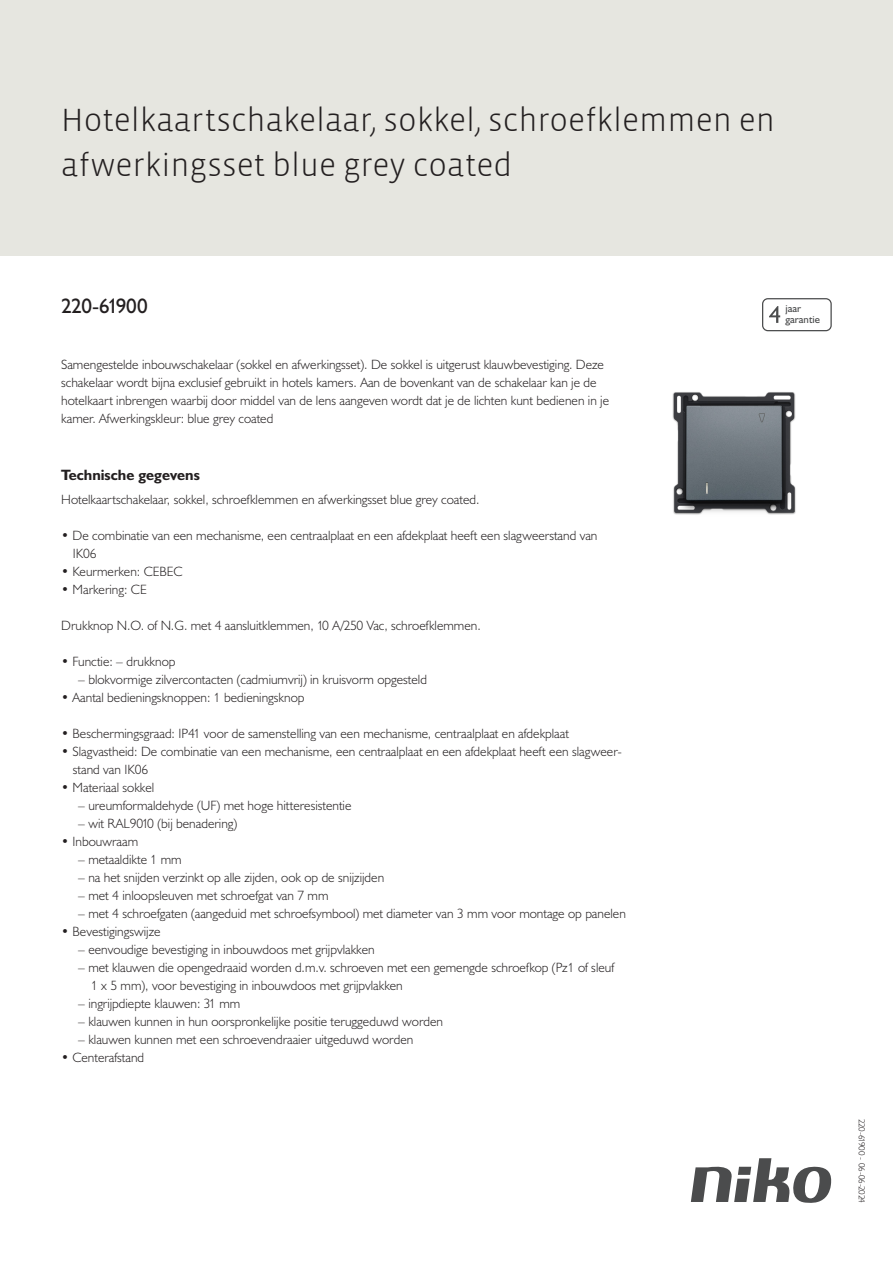
<style>
.page{position:relative;width:893px;height:1263px;background:#fff}
.page>*{position:absolute;margin:0;border:0;box-sizing:border-box;transform-origin:0 0}
.Title_datasheets{font:300 33px/45px "Vista Sans";color:#231f20}
.Article_number{font:21px "Humanist 521 BT";letter-spacing:-.02em;color:#231f20}
.Titles_parts{font:700 15px "Humanist 521 BT";color:#231f20}
.USP_Bullets_level_2{font:300 13.5px/18px "Humanist 521 BT";color:#231f20}
.USP_Bullets{font:300 13.5px/18px "Humanist 521 BT";color:#231f20}
.Platte_tekst_CAB{font:300 13.5px/18px "Humanist 521 BT";color:#231f20}
.t1{font:10.8px/10.8px "Humanist 521 BT";color:#4b4c4d}
.Revision{font:300 9px "Humanist 521 BT";letter-spacing:-.03em;color:#231f20}
</style>
<div class="page">
<svg style="left:691px;top:1158px;width:141px;height:45px"></svg>
<div style="left:0;top:0;width:893px;height:255px;background:#e6e6e0"></div>
<svg style="left:762px;top:298px;width:70px;height:33px"></svg>
<img style="left:672px;top:392px;width:124px;height:123px">
<p class="Title_datasheets" style="left:61px;top:98px;width:715px">Hotelkaartschakelaar, sokkel, schroefklemmen en afwerkingsset blue grey coated</p>
<p class="Article_number" style="left:61px;top:293px;width:88px">220-61900</p>
<p class="t1" style="left:785px;top:303px;width:36px">jaar garantie</p>
<p class="Platte_tekst_CAB" style="left:61px;top:355px;width:549px">Samengestelde inbouwschakelaar (sokkel en afwerkingsset). De sokkel is uitgerust klauwbevestiging. Deze schakelaar wordt bijna exclusief gebruikt in hotels kamers. Aan de bovenkant van de schakelaar kan je de hotelkaart inbrengen waarbij door middel van de lens aangeven wordt dat je de lichten kunt bedienen in je kamer. Afwerkingskleur: blue grey coated</p>
<p class="Titles_parts" style="left:61px;top:465px;width:140px">Technische gegevens</p>
<p class="Platte_tekst_CAB" style="left:61px;top:490px;width:420px">Hotelkaartschakelaar, sokkel, schroefklemmen en afwerkingsset blue grey coated.</p>
<p class="USP_Bullets" style="left:73px;top:526px;width:526px;text-indent:-12px">• De combinatie van een mechanisme, een centraalplaat en een afdekplaat heeft een slagweerstand van<br>IK06</p>
<p class="USP_Bullets" style="left:61px;top:562px;width:123px">• Keurmerken: CEBEC</p>
<p class="USP_Bullets" style="left:61px;top:580px;width:87px">• Markering: CE</p>
<p class="USP_Bullets" style="left:61px;top:616px;width:421px">Drukknop N.O. of N.G. met 4 aansluitklemmen, 10 A/250 Vac, schroefklemmen.</p>
<p class="USP_Bullets" style="left:61px;top:652px;width:116px">• Functie: – drukknop</p>
<p class="USP_Bullets_level_2" style="left:78px;top:670px;width:350px">– blokvormige zilvercontacten (cadmiumvrij) in kruisvorm opgesteld</p>
<p class="USP_Bullets" style="left:61px;top:688px;width:245px">• Aantal bedieningsknoppen: 1 bedieningsknop</p>
<p class="USP_Bullets" style="left:61px;top:724px;width:509px">• Beschermingsgraad: IP41 voor de samenstelling van een mechanisme, centraalplaat en afdekplaat</p>
<p class="USP_Bullets" style="left:73px;top:742px;width:550px;text-indent:-12px">• Slagvastheid: De combinatie van een mechanisme, een centraalplaat en een afdekplaat heeft een slagweer&shy;stand van IK06</p>
<p class="USP_Bullets" style="left:61px;top:778px;width:95px">• Materiaal sokkel</p>
<p class="USP_Bullets_level_2" style="left:78px;top:796px;width:275px">– ureumformaldehyde (UF) met hoge hitteresistentie</p>
<p class="USP_Bullets_level_2" style="left:78px;top:814px;width:161px">– wit RAL9010 (bij benadering)</p>
<p class="USP_Bullets" style="left:61px;top:832px;width:78px">• Inbouwraam</p>
<p class="USP_Bullets_level_2" style="left:78px;top:850px;width:105px">– metaaldikte 1 mm</p>
<p class="USP_Bullets_level_2" style="left:78px;top:868px;width:307px">– na het snijden verzinkt op alle zijden, ook op de snijzijden</p>
<p class="USP_Bullets_level_2" style="left:78px;top:886px;width:252px">– met 4 inloopsleuven met schroefgat van 7 mm</p>
<p class="USP_Bullets_level_2" style="left:78px;top:904px;width:549px">– met 4 schroefgaten (aangeduid met schroefsymbool) met diameter van 3 mm voor montage op panelen</p>
<p class="USP_Bullets" style="left:61px;top:922px;width:101px">• Bevestigingswijze</p>
<p class="USP_Bullets_level_2" style="left:78px;top:940px;width:298px">– eenvoudige bevestiging in inbouwdoos met grijpvlakken</p>
<p class="USP_Bullets_level_2" style="left:91px;top:958px;width:525px;text-indent:-13px">– met klauwen die opengedraaid worden d.m.v. schroeven met een gemengde schroefkop (Pz1 of sleuf<br>1 x 5 mm), voor bevestiging in inbouwdoos met grijpvlakken</p>
<p class="USP_Bullets_level_2" style="left:78px;top:994px;width:164px">– ingrijpdiepte klauwen: 31 mm</p>
<p class="USP_Bullets_level_2" style="left:78px;top:1012px;width:366px">– klauwen kunnen in hun oorspronkelijke positie teruggeduwd worden</p>
<p class="USP_Bullets_level_2" style="left:78px;top:1030px;width:337px">– klauwen kunnen met een schroevendraaier uitgeduwd worden</p>
<p class="USP_Bullets" style="left:61px;top:1048px;width:85px">• Centerafstand</p>
<p class="Revision" style="left:868px;top:1119px;width:86px;rotate:90deg">220-61900 - 06-06-2024</p>
</div>
